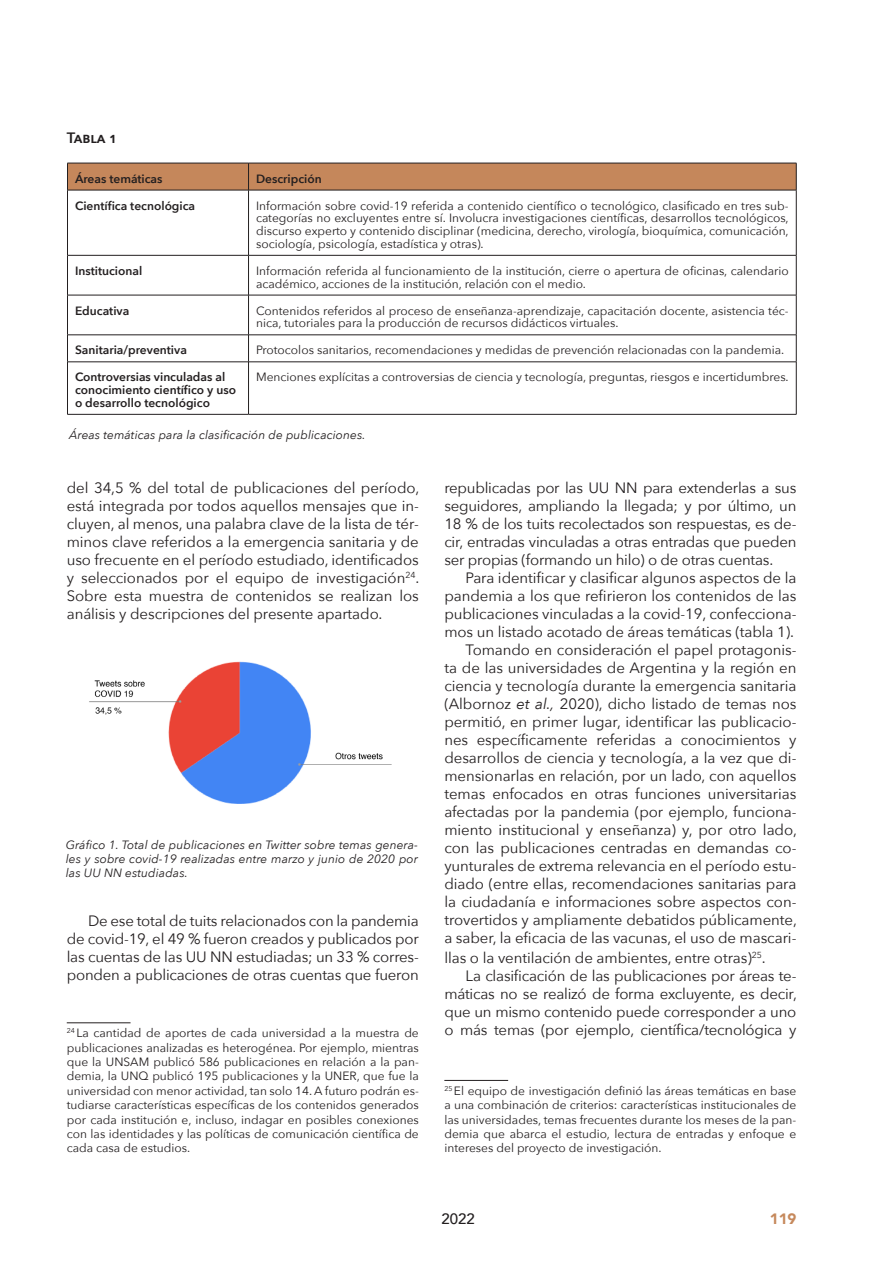
<style>
.page{position:relative;width:893px;height:1263px;background:#fff}
.page>*{position:absolute;margin:0;border:0;box-sizing:border-box;transform-origin:0 0}
.TEXTO{font:15px/18px "Avenir Next";letter-spacing:-.015em;color:#231f20;text-align:justify}
.PRIMER_PARRAFO{font:15px/18px "Avenir Next";letter-spacing:-.005em;color:#231f20;text-align:justify}
.cuadro_tabla{font:600 15px "Avenir Next";color:#231f20}
.t1{font:500 15px "Avenir";color:#231f20}
.t2{font:900 15px "Avenir";color:#c6895c}
.txto_tabla{font:12px/12.8px "Avenir Next";color:#231f20}
.Nota_al_pie{font:12px/14.4px "Avenir Next";color:#231f20;text-align:justify}
.pie_foto{font:italic 12px/14.4px "Avenir Next";letter-spacing:.005em;color:#231f20;text-align:justify}
.txto_tabla-2{font:600 12px/12.8px "Avenir Next";color:#231f20}
.s1{font-style:italic}
</style>
<div class="page">
<img style="left:89px;top:661px;width:303px;height:143px">
<hr style="left:444px;top:1080px;width:64px;height:1px;background:#231f20">
<hr style="left:67px;top:190px;width:1px;height:65px;background:#231f20">
<hr style="left:248px;top:190px;width:1px;height:65px;background:#231f20">
<hr style="left:796px;top:190px;width:1px;height:65px;background:#231f20">
<hr style="left:67px;top:255px;width:182px;height:1px;background:#231f20">
<hr style="left:67px;top:255px;width:1px;height:40px;background:#231f20">
<hr style="left:249px;top:255px;width:547px;height:1px;background:#231f20">
<hr style="left:248px;top:255px;width:1px;height:40px;background:#231f20">
<hr style="left:796px;top:255px;width:1px;height:40px;background:#231f20">
<hr style="left:67px;top:295px;width:182px;height:1px;background:#231f20">
<hr style="left:67px;top:295px;width:1px;height:40px;background:#231f20">
<hr style="left:249px;top:295px;width:547px;height:1px;background:#231f20">
<hr style="left:248px;top:295px;width:1px;height:40px;background:#231f20">
<hr style="left:796px;top:295px;width:1px;height:40px;background:#231f20">
<hr style="left:67px;top:335px;width:182px;height:1px;background:#231f20">
<svg style="left:67px;top:336px;width:1px;height:26px"></svg>
<hr style="left:249px;top:335px;width:547px;height:1px;background:#231f20">
<svg style="left:248px;top:336px;width:1px;height:26px"></svg>
<svg style="left:796px;top:335px;width:1px;height:27px"></svg>
<hr style="left:67px;top:362px;width:182px;height:1px;background:#231f20">
<hr style="left:67px;top:362px;width:1px;height:52px;background:#231f20">
<hr style="left:67px;top:414px;width:182px;height:1px;background:#231f20">
<hr style="left:249px;top:362px;width:547px;height:1px;background:#231f20">
<hr style="left:248px;top:362px;width:1px;height:52px;background:#231f20">
<hr style="left:796px;top:362px;width:1px;height:52px;background:#231f20">
<hr style="left:249px;top:414px;width:547px;height:1px;background:#231f20">
<hr style="left:67px;top:190px;width:182px;height:1px;background:#231f20">
<svg style="left:67px;top:163px;width:730px;height:27px;background:#be8258"></svg>
<hr style="left:249px;top:190px;width:547px;height:1px;background:#231f20">
<hr style="left:67px;top:1022px;width:64px;height:1px;background:#231f20">
<p class="cuadro_tabla" style="left:67px;top:124px;width:52px">Tabla 1</p>
<p class="txto_tabla-2" style="left:75px;top:172px;width:89px">Áreas temáticas</p>
<p class="txto_tabla-2" style="left:256px;top:172px;width:67px">Descripción</p>
<p class="txto_tabla-2" style="left:75px;top:199px;width:122px">Científica tecnológica</p>
<p class="txto_tabla" style="left:256px;top:198px;width:534px;text-align:justify">Información sobre covid-19 referida a contenido científico o tecnológico, clasificado en tres sub&shy;categorías no excluyentes entre sí. Involucra investigaciones científicas, desarrollos tecnológicos, discurso experto y contenido disciplinar (medicina, derecho, virología, bioquímica, comunicación, sociología, psicología, estadística y otras).</p>
<p class="txto_tabla-2" style="left:75px;top:264px;width:69px">Institucional</p>
<p class="txto_tabla" style="left:256px;top:264px;width:534px">Información referida al funcionamiento de la institución, cierre o apertura de oficinas, calendario académico, acciones de la institución, relación con el medio.</p>
<p class="txto_tabla-2" style="left:75px;top:304px;width:56px">Educativa</p>
<p class="txto_tabla" style="left:256px;top:303px;width:534px">Contenidos referidos al proceso de enseñanza-aprendizaje, capacitación docente, asistencia téc&shy;nica, tutoriales para la producción de recursos didácticos virtuales.</p>
<p class="txto_tabla-2" style="left:75px;top:343px;width:113px">Sanitaria/preventiva</p>
<p class="txto_tabla" style="left:256px;top:343px;width:530px">Protocolos sanitarios, recomendaciones y medidas de prevención relacionadas con la pandemia.</p>
<p class="txto_tabla-2" style="left:75px;top:370px;width:163px">Controversias vinculadas al conocimiento científico y uso o desarrollo tecnológico</p>
<p class="txto_tabla" style="left:256px;top:370px;width:534px">Menciones explícitas a controversias de ciencia y tecnología, preguntas, riesgos e incertidumbres.</p>
<p class="pie_foto" style="left:69px;top:427px;width:298px">Áreas temáticas para la clasificación de publicaciones.</p>
<p class="PRIMER_PARRAFO" style="left:67px;top:478px;width:354px">del 34,5 % del total de publicaciones del período, está integrada por todos aquellos mensajes que in&shy;cluyen, al menos, una palabra clave de la lista de tér&shy;minos clave referidos a la emergencia sanitaria y de uso frecuente en el período estudiado, identificados y seleccionados por el equipo de investigación<sup>24</sup>.<br>Sobre esta muestra de contenidos se realizan los análisis y descripciones del presente apartado.</p>
<p class="pie_foto" style="left:66px;top:837px;width:354px">Gráfico 1. Total de publicaciones en Twitter sobre temas genera&shy;les y sobre covid-19 realizadas entre marzo y junio de 2020 por las UU NN estudiadas.</p>
<p class="TEXTO" style="left:67px;top:911px;width:354px;text-indent:21px">De ese total de tuits relacionados con la pandemia de covid-19, el 49 % fueron creados y publicados por las cuentas de las UU NN estudiadas; un 33 % corres&shy;ponden a publicaciones de otras cuentas que fueron</p>
<p class="Nota_al_pie" style="left:67px;top:1025px;width:354px"><sup>24</sup> La cantidad de aportes de cada universidad a la muestra de publicaciones analizadas es heterogénea. Por ejemplo, mientras que la UNSAM publicó 586 publicaciones en relación a la pan&shy;demia, la UNQ publicó 195 publicaciones y la UNER, que fue la universidad con menor actividad, tan solo 14. A futuro podrán es&shy;tudiarse características específicas de los contenidos generados por cada institución e, incluso, indagar en posibles conexiones con las identidades y las políticas de comunicación científica de cada casa de estudios.</p>
<p class="TEXTO" style="left:444px;top:478px;width:354px">republicadas por las UU NN para extenderlas a sus seguidores, ampliando la llegada; y por último, un 18 % de los tuits recolectados son respuestas, es de&shy;cir, entradas vinculadas a otras entradas que pueden ser propias (formando un hilo) o de otras cuentas.</p>
<p class="TEXTO" style="left:444px;top:568px;width:354px;text-indent:21px">Para identificar y clasificar algunos aspectos de la pandemia a los que refirieron los contenidos de las publicaciones vinculadas a la covid-19, confecciona&shy;mos un listado acotado de áreas temáticas (tabla 1).</p>
<p class="TEXTO" style="left:444px;top:640px;width:354px;text-indent:21px">Tomando en consideración el papel protagonis&shy;ta de las universidades de Argentina y la región en ciencia y tecnología durante la emergencia sanitaria (Albornoz <span class="s1">et al.,</span> 2020), dicho listado de temas nos permitió, en primer lugar, identificar las publicacio&shy;nes específicamente referidas a conocimientos y desarrollos de ciencia y tecnología, a la vez que di&shy;mensionarlas en relación, por un lado, con aquellos temas enfocados en otras funciones universitarias afectadas por la pandemia (por ejemplo, funciona&shy;miento institucional y enseñanza) y, por otro lado, con las publicaciones centradas en demandas co&shy;yunturales de extrema relevancia en el período estu&shy;diado (entre ellas, recomendaciones sanitarias para la ciudadanía e informaciones sobre aspectos con&shy;trovertidos y ampliamente debatidos públicamente, a saber, la eficacia de las vacunas, el uso de mascari-</p>
<p class="TEXTO" style="left:444px;top:948px;width:323px">llas o la ventilación de ambientes, entre otras)<sup>25</sup>.</p>
<p class="TEXTO" style="left:444px;top:966px;width:354px;text-indent:21px">La clasificación de las publicaciones por áreas te&shy;máticas no se realizó de forma excluyente, es decir, que un mismo contenido puede corresponder a uno o más temas (por ejemplo, científica/tecnológica y</p>
<p class="Nota_al_pie" style="left:444px;top:1083px;width:354px"><sup>25</sup> El equipo de investigación definió las áreas temáticas en base a una combinación de criterios: características institucionales de las universidades, temas frecuentes durante los meses de la pan&shy;demia que abarca el estudio, lectura de entradas y enfoque e intereses del proyecto de investigación.</p>
<p class="t1" style="left:441px;top:1206px;width:35px">2022</p>
<p class="t2" style="left:770px;top:1206px;width:28px">119</p>
</div>
